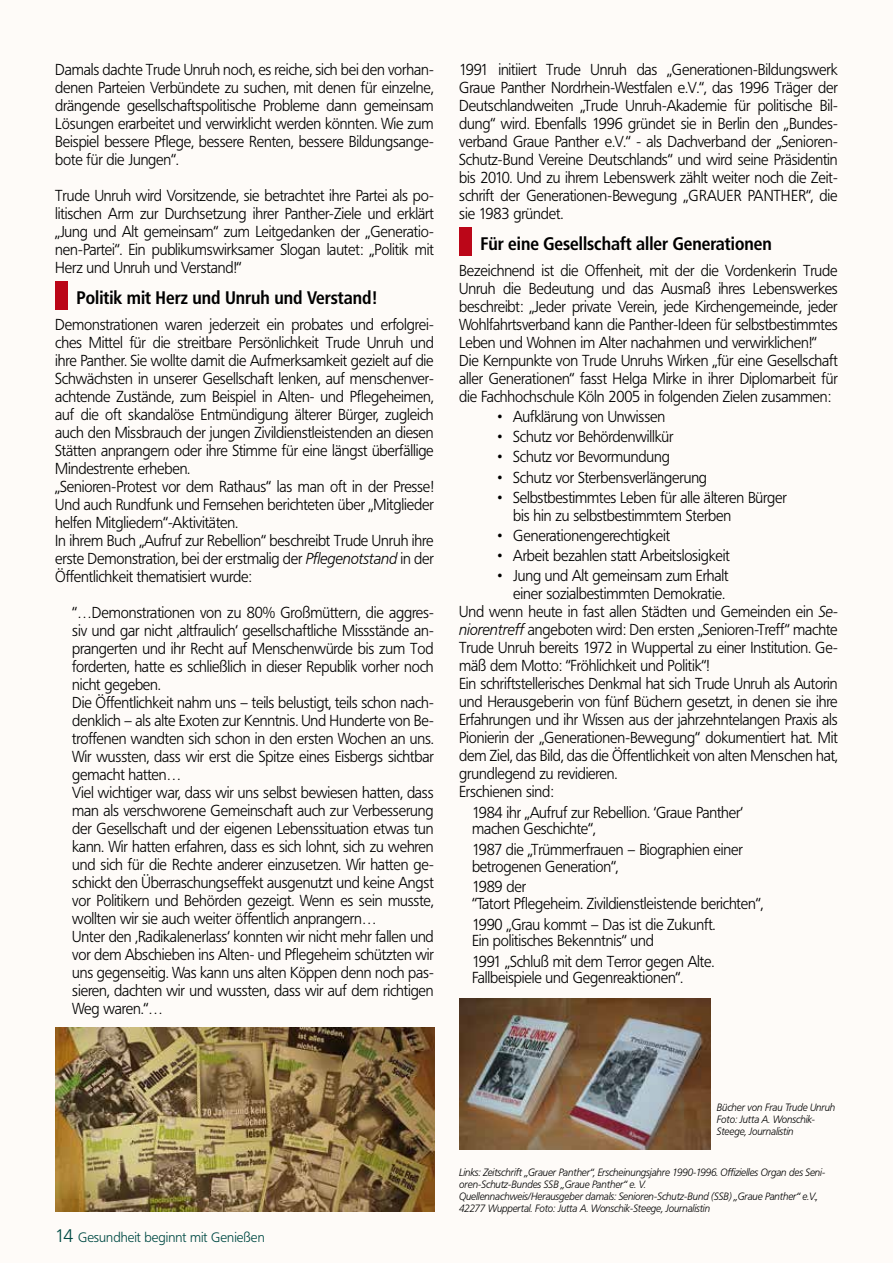
<style>
.page{position:relative;width:893px;height:1263px;background:#fefbf8}
.page>*{position:absolute;margin:0;border:0;box-sizing:border-box;transform-origin:0 0}
.t1{font:700 18px "Frutiger Condensed BQ";color:#000}
.t2{font:300 15.75px/18px "Frutiger BQ";letter-spacing:-.01em;color:#000;scale:.95 1}
.t3{font:300 13.5px "Frutiger BQ";color:#004a44}
.t4{font:italic 300 10.5px/12px "Frutiger BQ";letter-spacing:-.01em;color:#000;scale:.95 1}
.s1{font-style:italic}
.s2{font-size:18px}
</style>
<div class="page">
<div style="left:55px;top:281px;width:13px;height:29px;background:#bb0618"></div>
<img style="left:55px;top:1027px;width:380px;height:185px">
<img style="left:459px;top:998px;width:251px;height:152px">
<div style="left:459px;top:227px;width:13px;height:29px;background:#bb0618"></div>
<p class="t2" style="left:55px;top:61px;width:400px;text-align:justify">Damals dachte Trude Unruh noch, es reiche, sich bei den vorhan&shy;denen Parteien Verbündete zu suchen, mit denen für einzelne, drängende gesellschaftspolitische Probleme dann gemeinsam Lösungen erarbeitet und verwirklicht werden könnten. Wie zum Beispiel bessere Pflege, bessere Renten, bessere Bildungsange&shy;bote für die Jungen“.</p>
<p class="t2" style="left:55px;top:187px;width:400px;text-align:justify">Trude Unruh wird Vorsitzende, sie betrachtet ihre Partei als po&shy;litischen Arm zur Durchsetzung ihrer Panther-Ziele und erklärt „Jung und Alt gemeinsam“ zum Leitgedanken der „Generatio&shy;nen-Partei“. Ein publikumswirksamer Slogan lautet: „Politik mit Herz und Unruh und Verstand!“</p>
<p class="t1" style="left:77px;top:286px;width:301px">Politik mit Herz und Unruh und Verstand!</p>
<p class="t2" style="left:55px;top:316px;width:400px">Demonstrationen waren jederzeit ein probates und erfolgrei&shy;ches Mittel für die streitbare Persönlichkeit Trude Unruh und ihre Panther. Sie wollte damit die Aufmerksamkeit gezielt auf die Schwächsten in unserer Gesellschaft lenken, auf menschenver&shy;achtende Zustände, zum Beispiel in Alten- und Pflegeheimen, auf die oft skandalöse Entmündigung älterer Bürger, zugleich auch den Missbrauch der jungen Zivildienstleistenden an diesen Stätten anprangern oder ihre Stimme für eine längst überfällige Mindestrente erheben.<br>„Senioren-Protest vor dem Rathaus“ las man oft in der Presse!<br>Und auch Rundfunk und Fernsehen berichteten über „Mitglieder helfen Mitgliedern“-Aktivitäten.<br>In ihrem Buch „Aufruf zur Rebellion“ beschreibt Trude Unruh ihre erste Demonstration, bei der erstmalig der <span class="s1">Pflegenotstand</span> in der Öffentlichkeit thematisiert wurde:</p>
<p class="t2" style="left:72px;top:604px;width:382px">“…Demonstrationen von zu 80% Großmüttern, die aggres&shy;siv und gar nicht ‚altfraulich‘ gesellschaftliche Missstände an&shy;prangerten und ihr Recht auf Menschenwürde bis zum Tod forderten, hatte es schließlich in dieser Republik vorher noch nicht gegeben.<br>Die Öffentlichkeit nahm uns – teils belustigt, teils schon nach&shy;denklich – als alte Exoten zur Kenntnis. Und Hunderte von Be&shy;troffenen wandten sich schon in den ersten Wochen an uns.<br>Wir wussten, dass wir erst die Spitze eines Eisbergs sichtbar gemacht hatten…<br>Viel wichtiger war, dass wir uns selbst bewiesen hatten, dass man als verschworene Gemeinschaft auch zur Verbesserung der Gesellschaft und der eigenen Lebenssituation etwas tun kann. Wir hatten erfahren, dass es sich lohnt, sich zu wehren und sich für die Rechte anderer einzusetzen. Wir hatten ge&shy;schickt den Überraschungseffekt ausgenutzt und keine Angst vor Politikern und Behörden gezeigt. Wenn es sein musste, wollten wir sie auch weiter öffentlich anprangern…<br>Unter den ‚Radikalenerlass‘ konnten wir nicht mehr fallen und vor dem Abschieben ins Alten- und Pflegeheim schützten wir uns gegenseitig. Was kann uns alten Köppen denn noch pas&shy;sieren, dachten wir und wussten, dass wir auf dem richtigen Weg waren.“…</p>
<p class="t2" style="left:459px;top:61px;width:400px;text-align:justify">1991 initiiert Trude Unruh das „Generationen-Bildungswerk Graue Panther Nordrhein-Westfalen e.V.“, das 1996 Träger der Deutschlandweiten „Trude Unruh-Akademie für politische Bil&shy;dung“ wird. Ebenfalls 1996 gründet sie in Berlin den „Bundes&shy;verband Graue Panther e.V.“ - als Dachverband der „Senioren-Schutz-Bund Vereine Deutschlands“ und wird seine Präsidentin bis 2010. Und zu ihrem Lebenswerk zählt weiter noch die Zeit&shy;schrift der Generationen-Bewegung „GRAUER PANTHER“, die sie 1983 gründet.</p>
<p class="t1" style="left:480px;top:232px;width:293px">Für eine Gesellschaft aller Generationen</p>
<p class="t2" style="left:459px;top:262px;width:400px">Bezeichnend ist die Offenheit, mit der die Vordenkerin Trude Unruh die Bedeutung und das Ausmaß ihres Lebenswerkes beschreibt: „Jeder private Verein, jede Kirchengemeinde, jeder Wohlfahrtsverband kann die Panther-Ideen für selbstbestimmtes Leben und Wohnen im Alter nachahmen und verwirklichen!“ Die Kernpunkte von Trude Unruhs Wirken „für eine Gesellschaft aller Generationen“ fasst Helga Mirke in ihrer Diplomarbeit für die Fachhochschule Köln 2005 in folgenden Zielen zusammen:</p>
<p class="t2" style="left:497px;top:408px;width:178px">• Aufklärung von Unwissen</p>
<p class="t2" style="left:497px;top:428px;width:187px">• Schutz vor Behördenwillkür</p>
<p class="t2" style="left:497px;top:448px;width:183px">• Schutz vor Bevormundung</p>
<p class="t2" style="left:497px;top:468px;width:222px">• Schutz vor Sterbensverlängerung</p>
<p class="t2" style="left:513px;top:488px;width:290px;text-indent:-16px">• Selbstbestimmtes Leben für alle älteren Bürger bis hin zu selbstbestimmtem Sterben</p>
<p class="t2" style="left:497px;top:527px;width:183px">• Generationengerechtigkeit</p>
<p class="t2" style="left:497px;top:547px;width:246px">• Arbeit bezahlen statt Arbeitslosigkeit</p>
<p class="t2" style="left:497px;top:567px;width:245px">• Jung und Alt gemeinsam zum Erhalt</p>
<p class="t2" style="left:513px;top:585px;width:224px">einer sozialbestimmten Demokratie.</p>
<p class="t2" style="left:459px;top:603px;width:400px">Und wenn heute in fast allen Städten und Gemeinden ein <span class="s1">Se-</span></p>
<p class="t2" style="left:459px;top:621px;width:400px"><span class="s1">niorentreff</span> angeboten wird: Den ersten „Senioren-Treff“ machte</p>
<p class="t2" style="left:459px;top:639px;width:400px">Trude Unruh bereits 1972 in Wuppertal zu einer Institution. Ge-</p>
<p class="t2" style="left:459px;top:657px;width:265px">mäß dem Motto: “Fröhlichkeit und Politik“!</p>
<p class="t2" style="left:459px;top:675px;width:400px">Ein schriftstellerisches Denkmal hat sich Trude Unruh als Autorin</p>
<p class="t2" style="left:459px;top:693px;width:400px">und Herausgeberin von fünf Büchern gesetzt, in denen sie ihre</p>
<p class="t2" style="left:459px;top:711px;width:400px">Erfahrungen und ihr Wissen aus der jahrzehntelangen Praxis als</p>
<p class="t2" style="left:459px;top:729px;width:400px">Pionierin der „Generationen-Bewegung“ dokumentiert hat. Mit</p>
<p class="t2" style="left:459px;top:747px;width:400px">dem Ziel, das Bild, das die Öffentlichkeit von alten Menschen hat,</p>
<p class="t2" style="left:459px;top:765px;width:168px">grundlegend zu revidieren.</p>
<p class="t2" style="left:459px;top:783px;width:101px">Erschienen sind:</p>
<p class="t2" style="left:472px;top:804px;width:287px;line-height:16.5px">1984 ihr „Aufruf zur Rebellion. ‘Graue Panther‘ machen Geschichte“,</p>
<p class="t2" style="left:472px;top:842px;width:287px;line-height:16.5px">1987 die „Trümmerfrauen – Biographien einer betrogenen Generation“,</p>
<p class="t2" style="left:472px;top:879px;width:308px;line-height:16.5px">1989 der<br>“Tatort Pflegeheim. Zivildienstleistende berichten“,</p>
<p class="t2" style="left:472px;top:916px;width:258px;line-height:16.5px">1990 „Grau kommt – Das ist die Zukunft.<br>Ein politisches Bekenntnis“ und</p>
<p class="t2" style="left:472px;top:953px;width:256px;line-height:16.5px">1991 „Schluß mit dem Terror gegen Alte.<br>Fallbeispiele und Gegenreaktionen“.</p>
<p class="t3" style="left:55px;top:1230px;width:211px"><span class="s2">14</span> Gesundheit beginnt mit Genießen</p>
<p class="t4" style="left:717px;top:1101px;width:126px">Bücher von Frau Trude Unruh<br>Foto: Jutta A. Wonschik-<br>Steege, Journalistin</p>
<p class="t4" style="left:459px;top:1166px;width:387px">Links: Zeitschrift „Grauer Panther“, Erscheinungsjahre 1990-1996. Offizielles Organ des Seni&shy;oren-Schutz-Bundes SSB „Graue Panther“ e. V.<br>Quellennachweis/Herausgeber damals: Senioren-Schutz-Bund (SSB) „Graue Panther“ e.V., 42277 Wuppertal. Foto: Jutta A. Wonschik-Steege, Journalistin</p>
</div>
